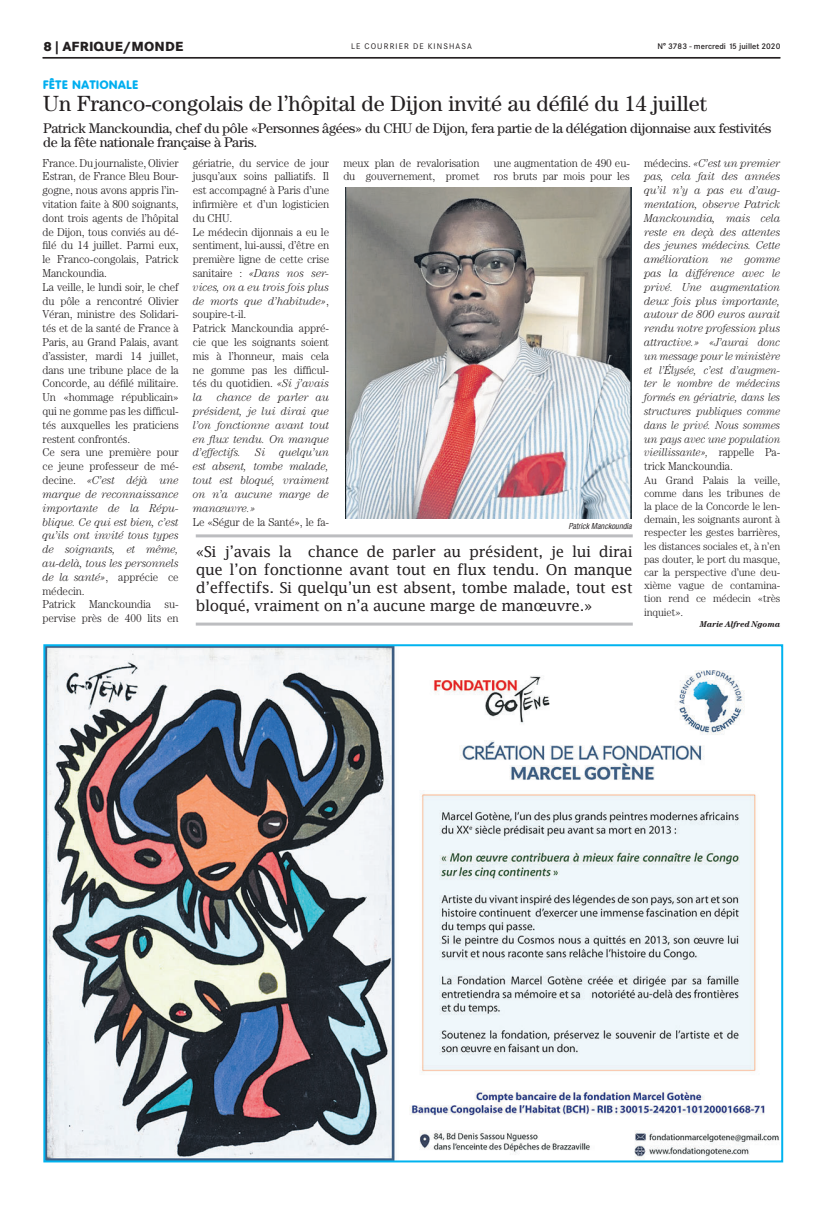
<style>
.page{position:relative;width:823px;height:1205px;background:#fff}
.page>*{position:absolute;margin:0;border:0;box-sizing:border-box;transform-origin:0 0}
.t1{font:22px "Century";color:#231f20}
.t2{font:15px/18px "Lucida Fax";letter-spacing:-.025em;color:#231f20;text-align:justify}
.t3{font:14px/14px "Century";letter-spacing:-.02em;color:#231f20}
.t4{font:800 13px "Corporate SBQ";letter-spacing:.01em;color:#231f20}
.t5{font:800 12px "Corporate Rounded";letter-spacing:.06em;color:#00aeef}
.t6{font:300 11.5px/13.8px "Century";letter-spacing:-.01em;color:#231f20;scale:.95 1}
.t7{font:italic 300 11.5px/13.8px "Century";letter-spacing:-.01em;color:#231f20;text-align:justify;scale:.95 1}
.t8{font:300 11px/13.3px "Century";letter-spacing:-.01em;color:#231f20;text-align:justify;scale:.96 1}
.t9{font:italic 700 8.5px "Century";color:#231f20}
.t10{font:500 8px "Corporate SBQ";color:#231f20}
.t11{font:8px "Corporate SBQ";letter-spacing:.14em;color:#231f20}
.t12{font:italic 8px "Corporate Condensed";color:#231f20}
.s1{font-style:italic}
.s2{font-style:normal}
</style>
<div class="page">
<hr style="left:43px;top:57px;width:737px;height:1px;background:#231f20">
<hr style="left:43px;top:58px;width:737px;height:1px;background:#231f20">
<img style="left:46px;top:647px;width:733px;height:512px">
<hr style="left:196px;top:534px;width:436px;height:3px;background:#bcbdc0">
<hr style="left:196px;top:622px;width:436px;height:3px;background:#bcbdc0">
<img style="left:345px;top:187px;width:286px;height:331px">
<p class="t4" style="left:43px;top:38px;width:141px">8 | AFRIQUE/MONDE</p>
<p class="t11" style="left:351px;top:42px;width:122px">LE COURRIER DE KINSHASA</p>
<p class="t10" style="left:657px;top:42px;width:124px">N° 3783 - mercredi 15 juillet 2020</p>
<p class="t5" style="left:43px;top:77px;width:96px">FÊTE NATIONALE</p>
<h1 class="t1" style="left:43px;top:90px;width:665px">Un Franco-congolais de l’hôpital de Dijon invité au défilé du 14 juillet</h1>
<p class="t3" style="left:43px;top:121px;width:729px">Patrick Manckoundia, chef du pôle «Personnes âgées» du CHU de Dijon, fera partie de la délégation dijonnaise aux festivités de la fête nationale française à Paris.</p>
<p class="t6" style="left:42px;top:156px;width:145px">France. Du journaliste, Olivier<br>Estran, de France Bleu Bour&shy;gogne, nous avons appris l’in&shy;vitation faite à 800 soignants, dont trois agents de l’hôpital de Dijon, tous conviés au dé&shy;filé du 14 juillet. Parmi eux, le Franco-congolais, Patrick<br>Manckoundia.<br>La veille, le lundi soir, le chef du pôle a rencontré Olivier<br>Véran, ministre des Solidari&shy;tés et de la santé de France à<br>Paris, au Grand Palais, avant d’assister, mardi 14 juillet, dans une tribune place de la<br>Concorde, au défilé militaire.<br>Un «hommage républicain» qui ne gomme pas les difficul&shy;tés auxquelles les praticiens restent confrontés.<br>Ce sera une première pour ce jeune professeur de mé&shy;decine. <span class="s1">«C’est déjà une marque de reconnaissance importante de la Répu&shy;blique. Ce qui est bien, c’est qu’ils ont invité tous types de soignants, et même, au-delà, tous les personnels de la santé»</span>, apprécie ce médecin.<br>Patrick Manckoundia su&shy;pervise près de 400 lits en</p>
<p class="t6" style="left:193px;top:156px;width:145px">gériatrie, du service de jour jusqu’aux soins palliatifs. Il est accompagné à Paris d’une infirmière et d’un logisticien du CHU.<br>Le médecin dijonnais a eu le sentiment, lui-aussi, d’être en première ligne de cette crise sanitaire : <span class="s1">«Dans nos ser&shy;vices, on a eu trois fois plus de morts que d’habitude»</span>, soupire-t-il.<br>Patrick Manckoundia appré&shy;cie que les soignants soient mis à l’honneur, mais cela ne gomme pas les difficul&shy;tés du quotidien. <span class="s1">«Si j’avais la</span></p>
<p class="t6" style="left:343px;top:156px;width:145px">meux plan de revalorisation du gouvernement, promet</p>
<p class="t6" style="left:493px;top:156px;width:145px">une augmentation de 490 eu&shy;ros bruts par mois pour les</p>
<p class="t7" style="left:643px;top:156px;width:145px"><span class="s2">médecins.</span> «C’est un premier pas, cela fait des années qu’il n’y a pas eu d’aug&shy;mentation, observe Patrick Manckoundia, mais cela reste en deçà des attentes des jeunes médecins. Cette amélioration ne gomme pas la différence avec le privé. Une augmentation deux fois plus importante, autour de 800 euros aurait rendu notre profession plus attractive.» «J’aurai donc un message pour le ministère et l’Élysée, c’est d’augmen&shy;ter le nombre de médecins formés en gériatrie, dans les structures publiques comme dans le privé. Nous sommes un pays avec une population vieillissante», <span class="s2">rappelle Pa&shy;trick Manckoundia.</span></p>
<p class="t8" style="left:643px;top:473px;width:143px">Au Grand Palais la veille, comme dans les tribunes de la place de la Concorde le len&shy;demain, les soignants auront à respecter les gestes barrières, les distances sociales et, à n’en pas douter, le port du masque, car la perspective d’une deu&shy;xième vague de contamina&shy;tion rend ce médecin «très inquiet».</p>
<p class="t9" style="left:699px;top:619px;width:82px">Marie Alfred Ngoma</p>
<p class="t7" style="left:193px;top:390px;width:145px;text-indent:24px">chance de parler au président, je lui dirai que l’on fonctionne avant tout en flux tendu. On manque d’effectifs. Si quelqu’un est absent, tombe malade, tout est bloqué, vraiment on n’a aucune marge de manœuvre.»</p>
<p class="t6" style="left:193px;top:514px;width:145px">Le «Ségur de la Santé», le fa-</p>
<p class="t12" style="left:568px;top:521px;width:65px">Patrick Manckoundia</p>
<h2 class="t2" style="left:196px;top:543px;width:438px">«Si j’avais la chance de parler au président, je lui dirai que l’on fonctionne avant tout en flux tendu. On manque d’effectifs. Si quelqu’un est absent, tombe malade, tout est bloqué, vraiment on n’a aucune marge de manœuvre.»</h2>
</div>
